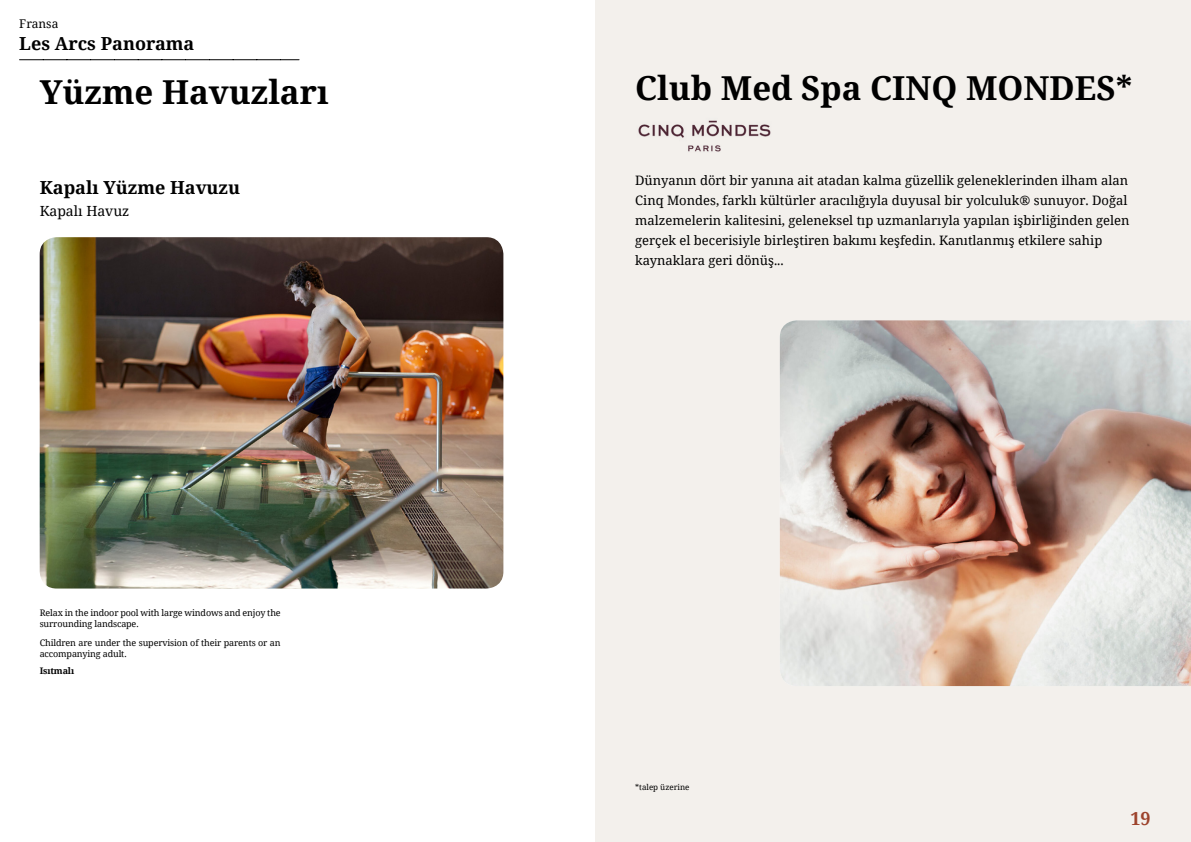
<style>
.page{position:relative;width:1191px;height:842px;background:#fff}
.page>*{position:absolute;margin:0;border:0;box-sizing:border-box;transform-origin:0 0}
.t1{font:700 33px "Noto Serif";color:#000}
.t2{font:700 18px "Noto Serif";color:#000}
.t3{font:700 18px "Noto Serif";color:#9d432c}
.t4{font:14px "Noto Serif";color:#000}
.t5{font:13px/20px "Noto Serif";color:#000}
.t6{font:12px "Noto Serif";color:#000}
.t7{font:9px/11px "Noto Serif";letter-spacing:-.015em;color:#000}
.t8{font:700 9px "Noto Serif";letter-spacing:-.015em;color:#000}
.t9{font:8px "Noto Serif";color:#000}
</style>
<div class="page">
<div style="left:595px;top:0;width:596px;height:842px;background:#f3f0ec"></div>
<img style="left:780px;top:320px;width:411px;height:366px">
<img style="left:40px;top:237px;width:463px;height:351px">
<svg style="left:20px;top:59px;width:279px;height:1px"></svg>
<img style="left:638px;top:120px;width:133px;height:32px">
<p class="t6" style="left:19px;top:16px;width:41px">Fransa</p>
<h2 class="t2" style="left:19px;top:31px;width:177px">Les Arcs Panorama</h2>
<h1 class="t1" style="left:40px;top:69px;width:290px">Yüzme Havuzları</h1>
<h1 class="t1" style="left:635px;top:65px;width:498px">Club Med Spa CINQ MONDES*</h1>
<h2 class="t2" style="left:40px;top:175px;width:202px">Kapalı Yüzme Havuzu</h2>
<p class="t4" style="left:40px;top:201px;width:91px">Kapalı Havuz</p>
<p class="t7" style="left:40px;top:607px;width:242px">Relax in the indoor pool with large windows and enjoy the surrounding landscape.</p>
<p class="t7" style="left:40px;top:636px;width:242px">Children are under the supervision of their parents or an accompanying adult.</p>
<p class="t8" style="left:40px;top:664px;width:36px">Isıtmalı</p>
<p class="t5" style="left:635px;top:170px;width:496px">Dünyanın dört bir yanına ait atadan kalma güzellik geleneklerinden ilham alan Cinq Mondes, farklı kültürler aracılığıyla duyusal bir yolculuk® sunuyor. Doğal malzemelerin kalitesini, geleneksel tıp uzmanlarıyla yapılan işbirliğinden gelen gerçek el becerisiyle birleştiren bakımı keşfedin. Kanıtlanmış etkilere sahip kaynaklara geri dönüş...</p>
<p class="t9" style="left:635px;top:781px;width:56px">*talep üzerine</p>
<h2 class="t3" style="left:1130px;top:806px;width:22px">19</h2>
</div>
